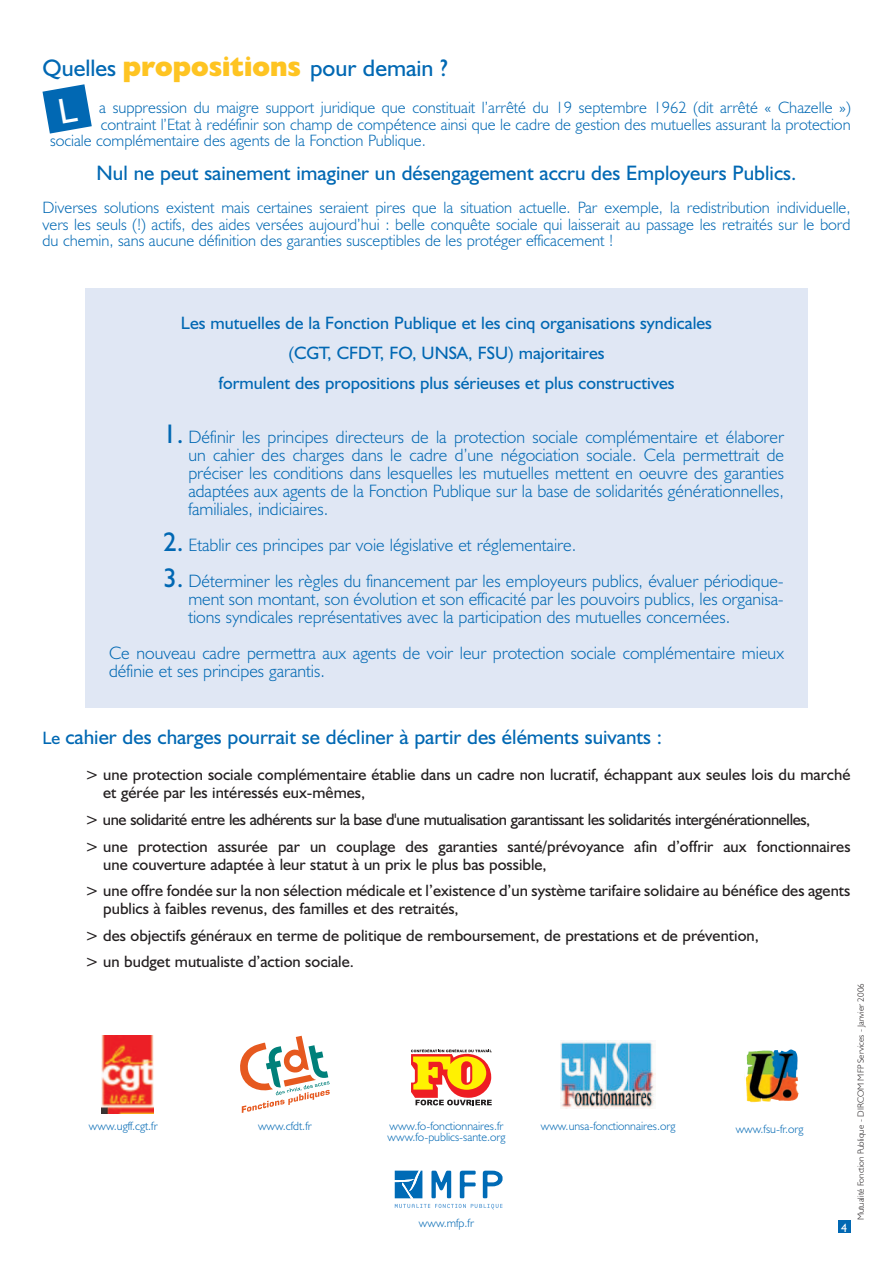
<style>
.page{position:relative;width:893px;height:1263px;background:#fff}
.page>*{position:absolute;margin:0;border:0;box-sizing:border-box;transform-origin:0 0}
.t1{font:24px "Humanist 521 BT";color:#0168b3}
.t2{font:21px "Humanist 521 BT";color:#0168b3}
.t3{font:300 18px/18px "Humanist 521 BT";color:#0168b3;text-align:justify}
.t4{font:18px/30px "Humanist 521 BT";color:#0168b3;text-align:center}
.t5{font:300 16.5px/16.5px "Humanist 521 BT";color:#0168b3;text-align:justify}
.t6{font:16.5px/26.5px "Humanist 521 BT";color:#231f20}
.t7{font:16.5px/26.5px "Humanist 521 BT";letter-spacing:-.025em;color:#231f20}
.t8{font:300 12px/10.5px "Humanist 521 BT";color:#0168b3}
.t9{font:12px "Humanist 521 BT";color:#fff}
.t10{font:300 9px "Humanist 521 BT";color:#231f20}
.s1{font-weight:800;font-size:27px;color:#fec422}
.s2{font-weight:400;font-size:27px}
.s3{font-size:18px}
</style>
<div class="page">
<div style="left:85px;top:288px;width:723px;height:420px;background:#e0e7f4"></div>
<svg style="left:431px;top:1171px;width:20px;height:27px"></svg>
<svg style="left:460px;top:1171px;width:16px;height:27px"></svg>
<svg style="left:483px;top:1171px;width:20px;height:27px"></svg>
<svg style="left:395px;top:1204px;width:107px;height:5px"></svg>
<svg style="left:395px;top:1170px;width:27px;height:28px"></svg>
<svg style="left:240px;top:1036px;width:90px;height:77px"></svg>
<img style="left:102px;top:1036px;width:51px;height:78px">
<svg style="left:411px;top:1049px;width:81px;height:56px"></svg>
<img style="left:745px;top:1049px;width:53px;height:53px">
<img style="left:560px;top:1041px;width:96px;height:67px">
<div style="left:838px;top:1220px;width:12px;height:13px;background:#0168b3"></div>
<svg style="left:43px;top:84px;width:49px;height:50px"></svg>
<h1 class="t1" style="left:43px;top:54px;width:407px">Quelles <span class="s1">propositions</span> pour demain ?</h1>
<p class="t5" style="left:99px;top:101px;width:753px">a suppression du maigre support juridique que constituait l’arrêté du 19 septembre 1962 (dit arrêté « Chazelle »)</p>
<p class="t5" style="left:101px;top:118px;width:751px">contraint l’Etat à redéfinir son champ de compétence ainsi que le cadre de gestion des mutuelles assurant la protection</p>
<p class="t5" style="left:50px;top:134px;width:377px">sociale complémentaire des agents de la Fonction Publique.</p>
<p class="t2" style="left:97px;top:160px;width:701px">Nul ne peut sainement imaginer un désengagement accru des Employeurs Publics.</p>
<p class="t5" style="left:43px;top:201px;width:810px">Diverses solutions existent mais certaines seraient pires que la situation actuelle. Par exemple, la redistribution individuelle, vers les seuls (!) actifs, des aides versées aujourd’hui : belle conquête sociale qui laisserait au passage les retraités sur le bord du chemin, sans aucune définition des garanties susceptibles de les protéger efficacement !</p>
<p class="t4" style="left:181px;top:308px;width:533px">Les mutuelles de la Fonction Publique et les cinq organisations syndicales (CGT, CFDT, FO, UNSA, FSU) majoritaires<br>formulent des propositions plus sérieuses et plus constructives</p>
<p class="t3" style="left:188px;top:430px;width:597px;text-indent:-25px"><span class="s2">1.</span> Définir les principes directeurs de la protection sociale complémentaire et élaborer un cahier des charges dans le cadre d’une négociation sociale. Cela permettrait de préciser les conditions dans lesquelles les mutuelles mettent en oeuvre des garanties adaptées aux agents de la Fonction Publique sur la base de solidarités générationnelles, familiales, indiciaires.</p>
<p class="t3" style="left:163px;top:538px;width:415px"><span class="s2">2.</span> Etablir ces principes par voie législative et réglementaire.</p>
<p class="t3" style="left:188px;top:574px;width:597px;text-indent:-25px"><span class="s2">3.</span> Déterminer les règles du financement par les employeurs publics, évaluer périodique&shy;ment son montant, son évolution et son efficacité par les pouvoirs publics, les organisa&shy;tions syndicales représentatives avec la participation des mutuelles concernées.</p>
<p class="t3" style="left:109px;top:646px;width:676px">Ce nouveau cadre permettra aux agents de voir leur protection sociale complémentaire mieux définie et ses principes garantis.</p>
<p class="t2" style="left:43px;top:725px;width:621px"><span class="s3">Le</span> cahier des charges pourrait se décliner à partir des éléments suivants :</p>
<p class="t6" style="left:103px;top:766px;width:749px;line-height:18px;text-indent:-18px">&gt; une protection sociale complémentaire établie dans un cadre non lucratif, échappant aux seules lois du marché et gérée par les intéressés eux-mêmes,</p>
<p class="t7" style="left:85px;top:806px;width:767px">&gt; une solidarité entre les adhérents sur la base d'une mutualisation garantissant les solidarités intergénérationnelles,<br>&gt; une protection assurée par un couplage des garanties santé/prévoyance afin d’offrir aux fonctionnaires</p>
<p class="t6" style="left:85px;top:850px;width:767px;text-indent:18px">une couverture adaptée à leur statut à un prix le plus bas possible,<br>&gt; une offre fondée sur la non sélection médicale et l’existence d’un système tarifaire solidaire au bénéfice des agents</p>
<p class="t6" style="left:85px;top:895px;width:675px;text-indent:18px">publics à faibles revenus, des familles et des retraités,<br>&gt; des objectifs généraux en terme de politique de remboursement, de prestations et de prévention, &gt; un budget mutualiste d’action sociale.</p>
<p class="t8" style="left:89px;top:1122px;width:70px">www.ugff.cgt.fr</p>
<p class="t8" style="left:258px;top:1122px;width:55px">www.cfdt.fr</p>
<p class="t8" style="left:387px;top:1122px;width:120px">www.fo-fonctionnaires.fr www.fo-publics-sante.org</p>
<p class="t8" style="left:541px;top:1122px;width:136px">www.unsa-fonctionnaires.org</p>
<p class="t8" style="left:736px;top:1125px;width:69px">www.fsu-fr.org</p>
<p class="t8" style="left:419px;top:1219px;width:56px">www.mfp.fr</p>
<p class="t9" style="left:841px;top:1221px;width:8px">4</p>
<p class="t10" style="left:857px;top:1220px;width:239px;rotate:-90deg">Mutualité Fonction Publique - DIRCOM MFP Services - Janvier 2006</p>
</div>
